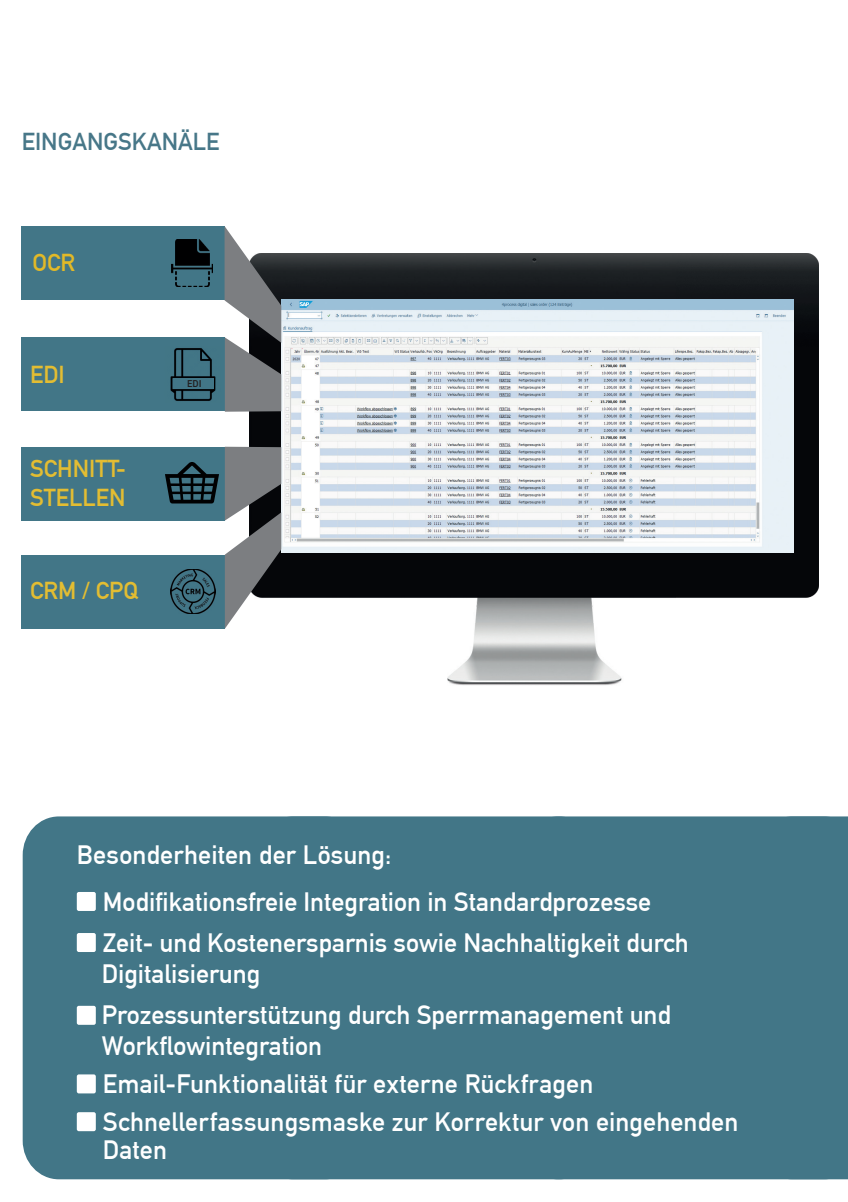
<style>
.page{position:relative;width:848px;height:1202px;background:#fff}
.page>*{position:absolute;margin:0;border:0;box-sizing:border-box;transform-origin:0 0}
.t1{font:26px/31.2px "DIN Mittelschrift";color:#fff}
.t2{font:24px/28.8px "DIN Mittelschrift";color:#e3bd32}
.t3{font:24px "DIN Mittelschrift";color:#477788}
.t4{font:24px "DIN Mittelschrift";color:#e2b927}
.t5{font:600 10px "DIN2014";color:#231f20}
</style>
<div class="page">
<img style="left:249px;top:254px;width:569px;height:431px">
<img style="left:281px;top:300px;width:512px;height:252px">
<div style="left:23px;top:816px;width:338px;height:363px;background:#427687;border-radius:37px"></div>
<div style="left:257px;top:816px;width:338px;height:363px;background:#427687;border-radius:37px"></div>
<div style="left:522px;top:816px;width:234px;height:363px;background:#427687"></div>
<div style="left:756px;top:816px;width:92px;height:363px;background:#427687"></div>
<div style="left:77px;top:892px;width:19px;height:19px;background:#fff;border-radius:2px"></div>
<div style="left:77px;top:933px;width:19px;height:19px;background:#fff;border-radius:2px"></div>
<div style="left:77px;top:1006px;width:19px;height:19px;background:#fff;border-radius:2px"></div>
<div style="left:22px;top:226px;width:203px;height:74px;background:#427687"></div>
<div style="left:22px;top:337px;width:203px;height:74px;background:#427687"></div>
<div style="left:22px;top:447px;width:203px;height:74px;background:#427687"></div>
<div style="left:22px;top:555px;width:203px;height:73px;background:#427687"></div>
<svg style="left:224px;top:226px;width:57px;height:186px"></svg>
<svg style="left:225px;top:447px;width:56px;height:182px"></svg>
<img style="left:172px;top:239px;width:41px;height:48px">
<svg style="left:165px;top:462px;width:54px;height:41px"></svg>
<img style="left:171px;top:569px;width:44px;height:45px">
<img style="left:170px;top:348px;width:46px;height:53px">
<div style="left:77px;top:1074px;width:19px;height:19px;background:#fff;border-radius:2px"></div>
<div style="left:77px;top:1112px;width:19px;height:19px;background:#fff;border-radius:2px"></div>
<div style="left:173px;top:379px;width:40px;height:10px;background:#427687"></div>
<p class="t3" style="left:22px;top:127px;width:199px">EINGANGSKANÄLE</p>
<p class="t4" style="left:33px;top:248px;width:44px">OCR</p>
<p class="t2" style="left:30px;top:360px;width:36px">EDI</p>
<p class="t2" style="left:30px;top:454px;width:97px">SCHNITT-<br>STELLEN</p>
<p class="t2" style="left:30px;top:577px;width:109px">CRM / CPQ</p>
<p class="t5" style="left:187px;top:376px;width:16px">EDI</p>
<p class="t1" style="left:103px;top:832px;width:550px;line-height:46.6px;text-indent:-26px">Besonderheiten der Lösung:<br>Modifikationsfreie Integration in Standardprozesse</p>
<p class="t1" style="left:102px;top:927px;width:588px">Zeit- und Kostenersparnis sowie Nachhaltigkeit durch<br>Digitalisierung</p>
<p class="t1" style="left:102px;top:1000px;width:571px">Prozessunterstützung durch Sperrmanagement und<br>Workflowintegration</p>
<p class="t1" style="left:103px;top:1065px;width:637px;line-height:38px">Email-Funktionalität für externe Rückfragen<br>Schnellerfassungsmaske zur Korrektur von eingehenden</p>
<p class="t1" style="left:103px;top:1135px;width:66px">Daten</p>
</div>
